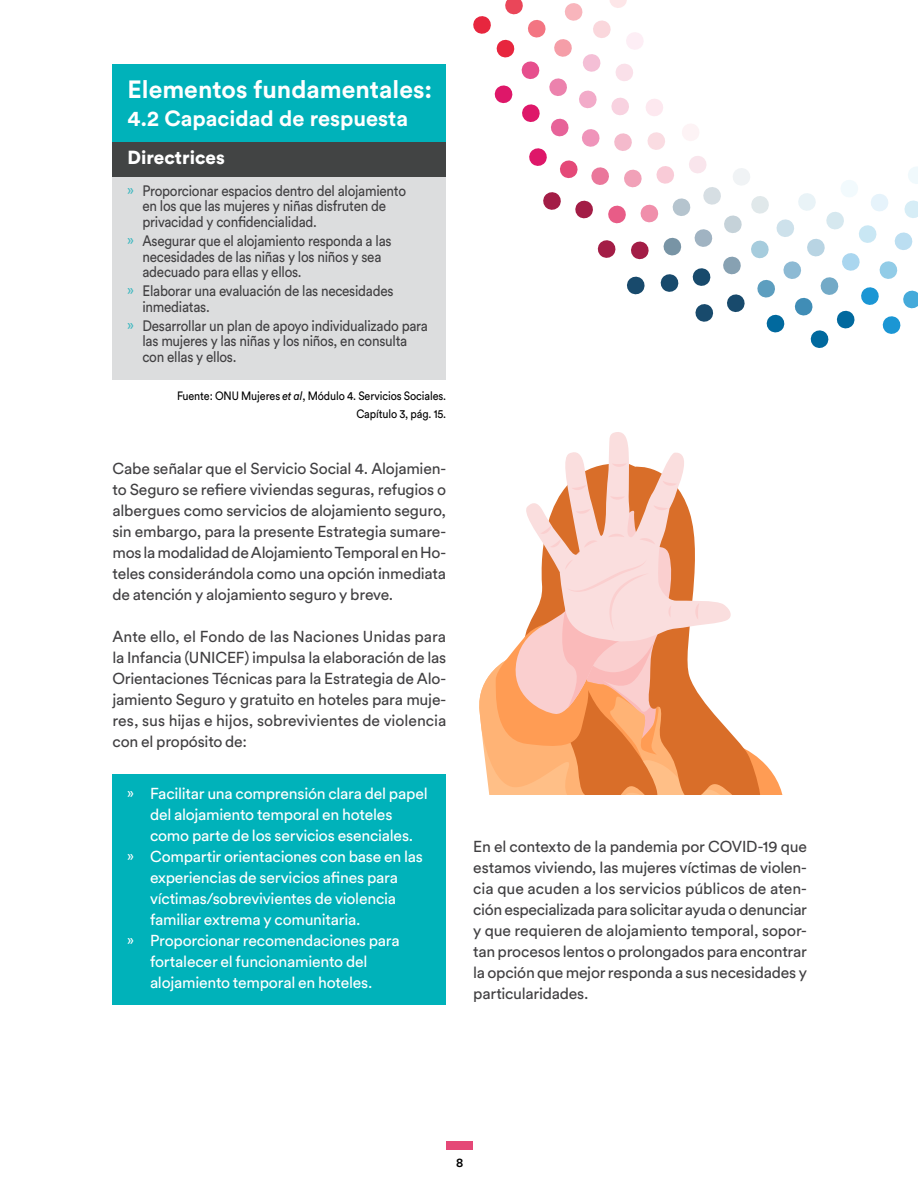
<style>
.page{position:relative;width:918px;height:1188px;background:#fff}
.page>*{position:absolute;margin:0;border:0;box-sizing:border-box;transform-origin:0 0}
.t1{font:700 24.75px "Circular Std";color:#fff}
.t2{font:700 21.75px "Circular Std";color:#fff}
.t3{font:900 18.75px "Circular Std";color:#fff}
.t4{font:15.75px/21px "Circular Std";letter-spacing:-.015em;color:#414042;text-align:justify}
.t5{font:15.75px "Circular Std";letter-spacing:-.015em;color:#fff}
.t6{font:15px/15.8px "Circular Std";letter-spacing:-.02em;color:#414042;scale:.9 1}
.t7{font:500 12.75px "Circular Std";color:#000}
.t8{font:12px/18px "Circular Std";letter-spacing:-.01em;color:#000;text-align:right;scale:.9 1}
.s1{color:#3fb8c0}
.s2{font-style:italic}
.s3{font-size:15px}
</style>
<div class="page">
<div style="left:446px;top:1142px;width:27px;height:8px;background:#e54877"></div>
<svg style="left:772px;top:772px;width:11px;height:23px"></svg>
<svg style="left:689px;top:675px;width:83px;height:120px"></svg>
<svg style="left:565px;top:432px;width:166px;height:203px"></svg>
<svg style="left:612px;top:463px;width:15px;height:4px"></svg>
<svg style="left:695px;top:603px;width:4px;height:17px"></svg>
<svg style="left:479px;top:481px;width:210px;height:314px"></svg>
<div style="left:112px;top:774px;width:334px;height:231px;background:#00b2ba"></div>
<div style="left:112px;top:142px;width:334px;height:238px;background:#dcddde"></div>
<div style="left:112px;top:64px;width:334px;height:78px;background:#00b2ba"></div>
<div style="left:112px;top:142px;width:334px;height:35px;background:#424444"></div>
<svg style="left:473px;top:0;width:445px;height:348px"></svg>
<h1 class="t1" style="left:128px;top:74px;width:306px">Elementos fundamentales:</h1>
<h2 class="t2" style="left:128px;top:104px;width:282px">4.2 Capacidad de respuesta</h2>
<p class="t3" style="left:128px;top:145px;width:99px">Directrices</p>
<p class="t6" style="left:142px;top:182px;width:294px;text-indent:-15px"><span class="s1">»</span> Proporcionar espacios dentro del alojamiento en los que las mujeres y niñas disfruten de privacidad y confidencialidad.</p>
<p class="t6" style="left:142px;top:232px;width:278px;text-indent:-15px"><span class="s1">»</span> Asegurar que el alojamiento responda a las necesidades de las niñas y los niños y sea adecuado para ellas y ellos.</p>
<p class="t6" style="left:142px;top:283px;width:280px;text-indent:-15px"><span class="s1">»</span> Elaborar una evaluación de las necesidades inmediatas.</p>
<p class="t6" style="left:142px;top:317px;width:319px;text-indent:-15px"><span class="s1">»</span> Desarrollar un plan de apoyo individualizado para las mujeres y las niñas y los niños, en consulta con ellas y ellos.</p>
<p class="t8" style="left:177px;top:387px;width:300px">Fuente: ONU Mujeres <span class="s2">et al</span>, Módulo 4. Servicios Sociales.<br>Capítulo 3, pág. 15.</p>
<p class="t4" style="left:112px;top:458px;width:335px">Cabe señalar que el Servicio Social 4. Alojamien&shy;to Seguro se refiere viviendas seguras, refugios o albergues como servicios de alojamiento seguro, sin embargo, para la presente Estrategia sumare&shy;mos la modalidad de Alojamiento Temporal en Ho&shy;teles considerándola como una opción inmediata de atención y alojamiento seguro y breve.</p>
<p class="t4" style="left:112px;top:626px;width:335px">Ante ello, el Fondo de las Naciones Unidas para la Infancia (UNICEF) impulsa la elaboración de las Orientaciones Técnicas para la Estrategia de Alo&shy;jamiento Seguro y gratuito en hoteles para muje&shy;res, sus hijas e hijos, sobrevivientes de violencia con el propósito de:</p>
<p class="t5" style="left:128px;top:783px;width:302px"><span class="s3">»</span> Facilitar una comprensión clara del papel</p>
<p class="t5" style="left:150px;top:804px;width:244px">del alojamiento temporal en hoteles</p>
<p class="t5" style="left:150px;top:825px;width:265px">como parte de los servicios esenciales.</p>
<p class="t5" style="left:128px;top:846px;width:297px"><span class="s3">»</span> Compartir orientaciones con base en las</p>
<p class="t5" style="left:150px;top:867px;width:250px">experiencias de servicios afines para</p>
<p class="t5" style="left:150px;top:888px;width:248px">víctimas/sobrevivientes de violencia</p>
<p class="t5" style="left:150px;top:909px;width:212px">familiar extrema y comunitaria.</p>
<p class="t5" style="left:128px;top:930px;width:274px"><span class="s3">»</span> Proporcionar recomendaciones para</p>
<p class="t5" style="left:150px;top:951px;width:219px">fortalecer el funcionamiento del</p>
<p class="t5" style="left:150px;top:972px;width:224px">alojamiento temporal en hoteles.</p>
<p class="t4" style="left:473px;top:836px;width:335px">En el contexto de la pandemia por COVID-19 que estamos viviendo, las mujeres víctimas de violen&shy;cia que acuden a los servicios públicos de aten&shy;ción especializada para solicitar ayuda o denunciar y que requieren de alojamiento temporal, sopor&shy;tan procesos lentos o prolongados para encontrar la opción que mejor responda a sus necesidades y particularidades.</p>
<p class="t7" style="left:456px;top:1155px;width:9px">8</p>
</div>
